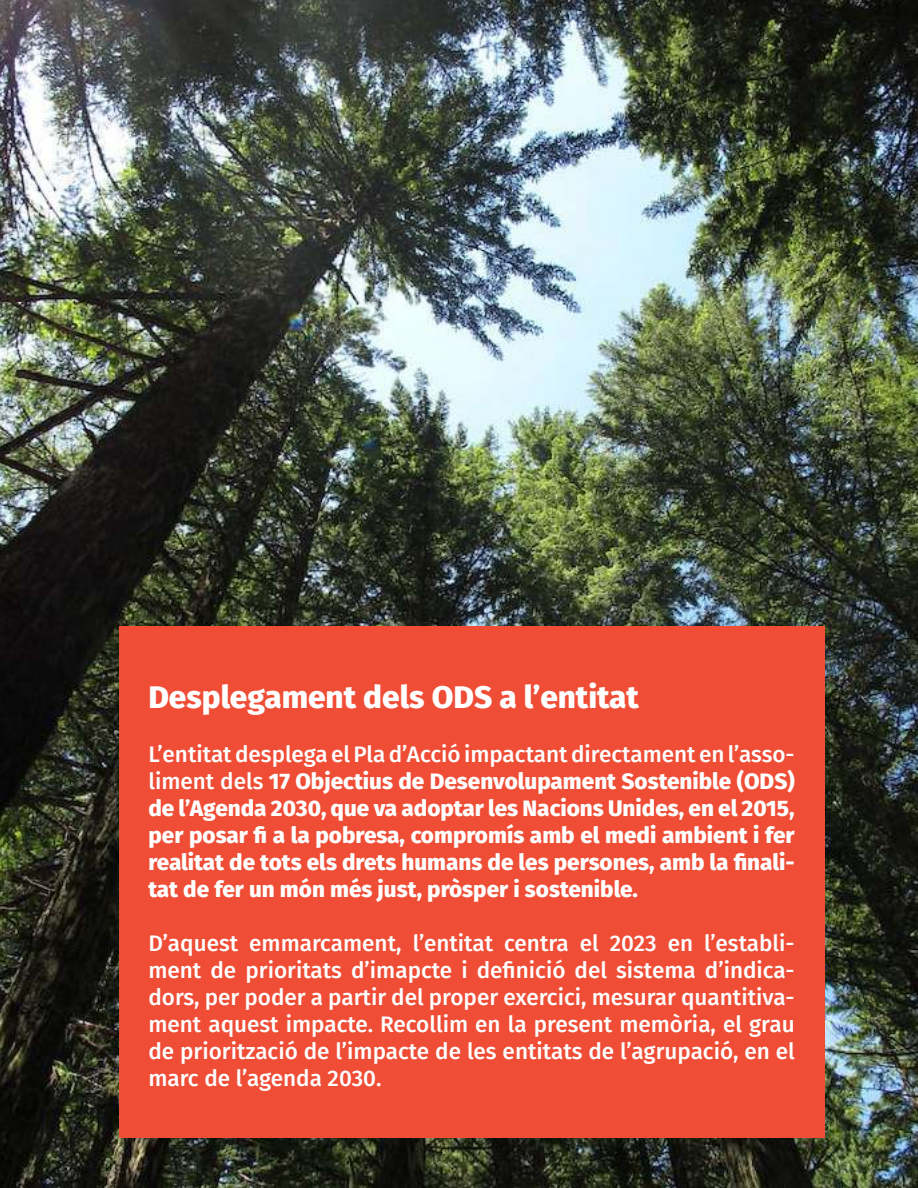
<style>
.page{position:relative;width:918px;height:1188px;background:#fff}
.page>*{position:absolute;margin:0;border:0;box-sizing:border-box;transform-origin:0 0}
.t1{font:800 31.5px "Fira Sans";color:#fff}
.t2{font:800 22.5px/27px "Fira Sans";color:#fff;text-align:justify}
.t3{font:500 22.5px/27px "Fira Sans";color:#fff;text-align:justify}
.s1{font-weight:500}
</style>
<div class="page">
<img style="left:0;top:0;width:918px;height:1188px">
<div style="left:119px;top:626px;width:706px;height:512px;background:#ef4d35"></div>
<h1 class="t1" style="left:148px;top:669px;width:492px">Desplegament dels ODS a l’entitat</h1>
<p class="t2" style="left:148px;top:738px;width:648px"><span class="s1">L’entitat desplega el Pla d’Acció impactant directament en l’asso&shy;liment dels</span> 17 Objectius de Desenvolupament Sostenible (ODS) de l’Agenda 2030, que va adoptar les Nacions Unides, en el 2015, per posar fi a la pobresa, compromís amb el medi ambient i fer realitat de tots els drets humans de les persones, amb la finali&shy;tat de fer un món més just, pròsper i sostenible.</p>
<p class="t3" style="left:148px;top:928px;width:648px">D’aquest emmarcament, l’entitat centra el 2023 en l’establi&shy;ment de prioritats d’imapcte i definició del sistema d’indica&shy;dors, per poder a partir del proper exercici, mesurar quantitiva&shy;ment aquest impacte. Recollim en la present memòria, el grau de priorització de l’impacte de les entitats de l’agrupació, en el marc de l’agenda 2030.</p>
</div>
